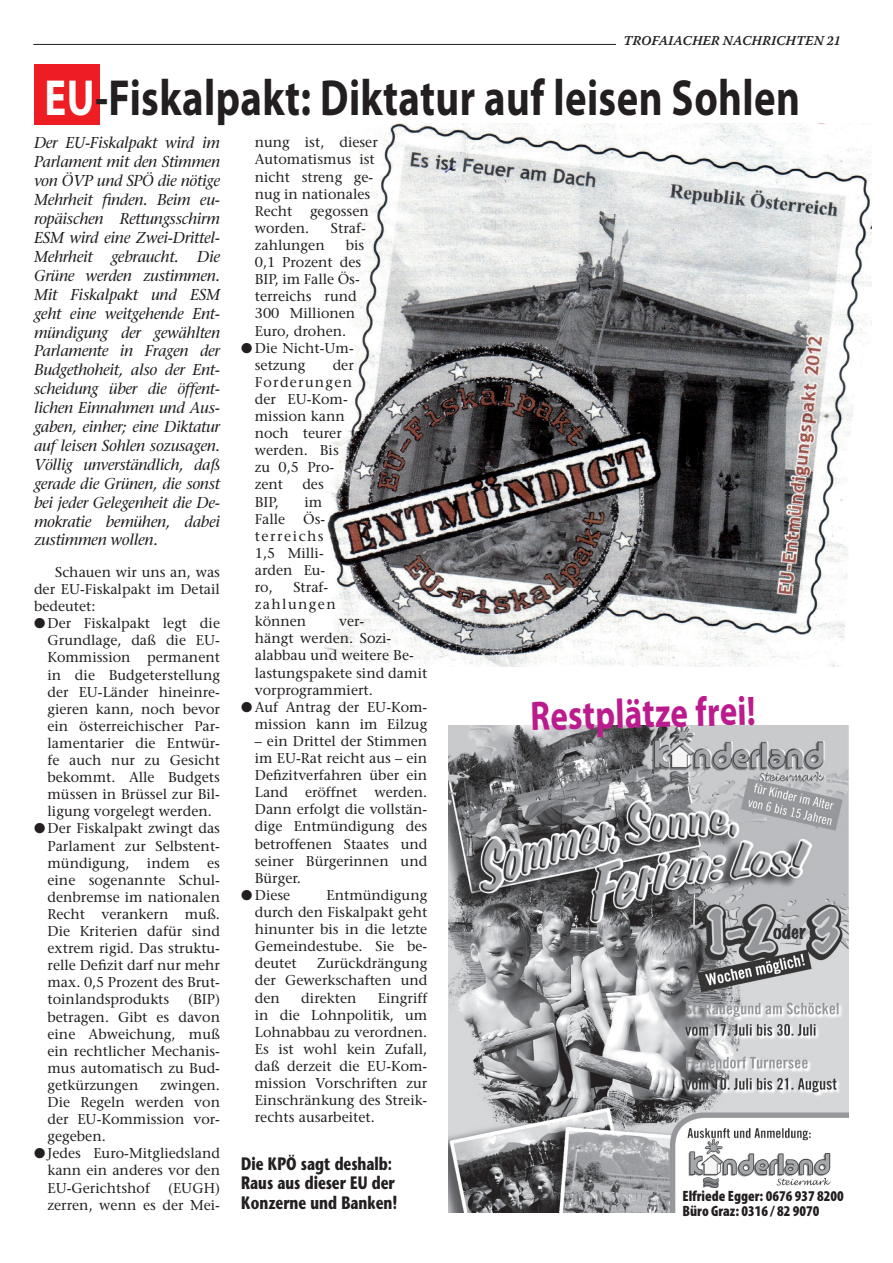
<style>
.page{position:relative;width:893px;height:1263px;background:#fff}
.page>*{position:absolute;margin:0;border:0;box-sizing:border-box;transform-origin:0 0}
.t1{font:700 51px "Myriad Pro";letter-spacing:.01em;color:#231f20;scale:.8 1}
.t2{font:700 41.4px "Myriad Pro";color:#bc1b8d;scale:.8 1}
.t3{font:700 18px/19.5px "Stone Sans";color:#231f20;scale:.75 1}
.t4{font:italic 15.75px/18.9px "Stone Serif";letter-spacing:-.02em;color:#231f20;text-align:justify}
.t5{font:900 condensed 15px/15px "Myriad Pro";color:#231f20}
.t6{font:14.25px/17.1px "Stone Serif";color:#231f20;text-align:justify}
.t7{font:13.5px "Warnock Pro Semibold It Capt";letter-spacing:-.005em;color:#231f20}
.s1{color:#fff}
</style>
<div class="page">
<hr style="left:33px;top:44px;width:583px;height:1px;background:#231f20">
<div style="left:34px;top:64px;width:65px;height:61px;background:#ee1d23"></div>
<img style="left:449px;top:725px;width:400px;height:488px">
<div style="left:683px;top:1188px;width:162px;height:64px;background:#fff"></div>
<img style="left:324px;top:123px;width:548px;height:543px">
<p class="t7" style="left:623px;top:33px;width:219px">TROFAIACHER NACHRICHTEN 21</p>
<h1 class="t1" style="left:45px;top:64px;width:946px"><span class="s1">EU</span>-Fiskalpakt: Diktatur auf leisen Sohlen</h1>
<p class="t4" style="left:34px;top:134px;width:188px">Der EU-Fiskalpakt wird im Parlament mit den Stimmen von ÖVP und SPÖ die nötige Mehrheit finden. Beim eu&shy;ropäischen Rettungsschirm ESM wird eine Zwei-Drittel-Mehrheit gebraucht. Die Grüne werden zustimmen.<br>Mit Fiskalpakt und ESM geht eine weitgehende Ent&shy;mündigung der gewählten Parlamente in Fragen der Budgethoheit, also der Ent&shy;scheidung über die öffent&shy;lichen Einnahmen und Aus&shy;gaben, einher; eine Diktatur auf leisen Sohlen sozusagen.<br>Völlig unverständlich, daß gerade die Grünen, die sonst bei jeder Gelegenheit die De&shy;mokratie bemühen, dabei zustimmen wollen.</p>
<p class="t6" style="left:255px;top:134px;width:125px;text-align:left">nung ist, dieser<br>Automatismus ist nicht streng ge&shy;nug in nationales<br>Recht gegossen worden.</p>
<p class="t6" style="left:331px;top:219px;width:36px">Straf-</p>
<p class="t6" style="left:255px;top:236px;width:111px;text-align:left;text-indent:91px">bis<br>0,1 Prozent des<br>BIP, im Falle Ös&shy;terreichs rund<br>300 Millionen<br>Euro, drohen.</p>
<p class="t6" style="left:255px;top:339px;width:100px;text-indent:-13px">● Die Nicht-Um&shy;setzung</p>
<p class="t6" style="left:255px;top:236px;width:71px">zahlungen</p>
<p class="t6" style="left:255px;top:356px;width:100px;text-align:left;text-indent:78px">der<br>Forderungen der EU-Kom&shy;mission kann noch teurer werden. Bis zu 0,5 Pro&shy;zent</p>
<p class="t6" style="left:302px;top:476px;width:23px">des</p>
<p class="t6" style="left:255px;top:493px;width:26px">BIP,</p>
<p class="t6" style="left:255px;top:493px;width:72px;text-align:left;text-indent:50px">im<br>Falle Ös&shy;terreichs<br>1,5 Milli&shy;arden Eu&shy;ro,</p>
<p class="t6" style="left:34px;top:563px;width:188px;text-indent:21px">Schauen wir uns an, was der EU-Fiskalpakt im Detail bedeutet:</p>
<p class="t6" style="left:48px;top:615px;width:174px;text-indent:-13px">● Der Fiskalpakt legt die Grundlage, daß die EU-Kommission permanent in die Budgeterstellung der EU-Länder hineinre&shy;gieren kann, noch bevor ein österreichischer Par&shy;lamentarier die Entwür&shy;fe auch nur zu Gesicht bekommt. Alle Budgets müssen in Brüssel zur Bil&shy;ligung vorgelegt werden.</p>
<p class="t6" style="left:48px;top:820px;width:174px;text-indent:-13px">● Der Fiskalpakt zwingt das Parlament zur Selbstent&shy;mündigung, indem es eine sogenannte Schul&shy;denbremse im nationalen Recht verankern muß.<br>Die Kriterien dafür sind extrem rigid. Das struktu&shy;relle Defizit darf nur mehr max. 0,5 Prozent des Brut&shy;toinlandsprodukts</p>
<p class="t6" style="left:255px;top:578px;width:82px;text-align:left;text-indent:39px">Straf&shy;zahlungen können</p>
<p class="t6" style="left:255px;top:613px;width:174px;text-align:left;text-indent:84px">ver-<br>hängt werden. Sozi&shy;alabbau und weitere Be&shy;lastungspakete sind damit vorprogrammiert.</p>
<p class="t6" style="left:241px;top:698px;width:188px;text-align:right">● Auf Antrag der EU-Kom&shy;mission kann im Eilzug</p>
<p class="t6" style="left:255px;top:732px;width:174px">– ein Drittel der Stimmen im EU-Rat reicht aus – ein Defizitverfahren über ein Land eröffnet werden.<br>Dann erfolgt die vollstän&shy;dige Entmündigung des betroffenen Staates und seiner Bürgerinnen und Bürger.</p>
<p class="t6" style="left:241px;top:886px;width:51px">● Diese</p>
<h2 class="t2" style="left:529px;top:690px;width:283px;rotate:-2deg">Restplätze frei!</h2>
<p class="t6" style="left:255px;top:886px;width:174px;text-indent:72px">Entmündigung durch den Fiskalpakt geht hinunter bis in die letzte Gemeindestube. Sie be&shy;deutet</p>
<p class="t6" style="left:255px;top:955px;width:174px;text-indent:62px">Zurückdrängung der Gewerkschaften und den</p>
<p class="t6" style="left:255px;top:989px;width:174px;text-indent:123px">Eingriff in die Lohnpolitik, um Lohnabbau zu verordnen.<br>Es ist wohl kein Zufall, daß derzeit die EU-Kom&shy;mission Vorschriften zur Einschränkung des Streik&shy;rechts ausarbeitet.</p>
<p class="t3" style="left:241px;top:1153px;width:210px">Die KPÖ sagt deshalb:<br>Raus aus dieser EU der<br>Konzerne und Banken!</p>
<p class="t6" style="left:301px;top:989px;width:57px">direkten</p>
<p class="t6" style="left:48px;top:991px;width:174px;text-indent:141px">(BIP) betragen. Gibt es davon eine Abweichung, muß ein rechtlicher Mechanis&shy;mus automatisch zu Bud&shy;getkürzungen</p>
<p class="t6" style="left:48px;top:1076px;width:174px;text-indent:113px">zwingen.<br>Die Regeln werden von der EU-Kommission vor&shy;gegeben.</p>
<p class="t6" style="left:48px;top:1145px;width:174px;text-indent:-13px">● Jedes Euro-Mitgliedsland kann ein anderes vor den EU-Gerichtshof</p>
<p class="t6" style="left:48px;top:1179px;width:174px;text-align:right">(EUGH)<br>zerren, wenn es der Mei-</p>
<p class="t5" style="left:682px;top:1188px;width:163px">Elfriede Egger: 0676 937 8200<br>Büro Graz: 0316 / 82 9070</p>
</div>
